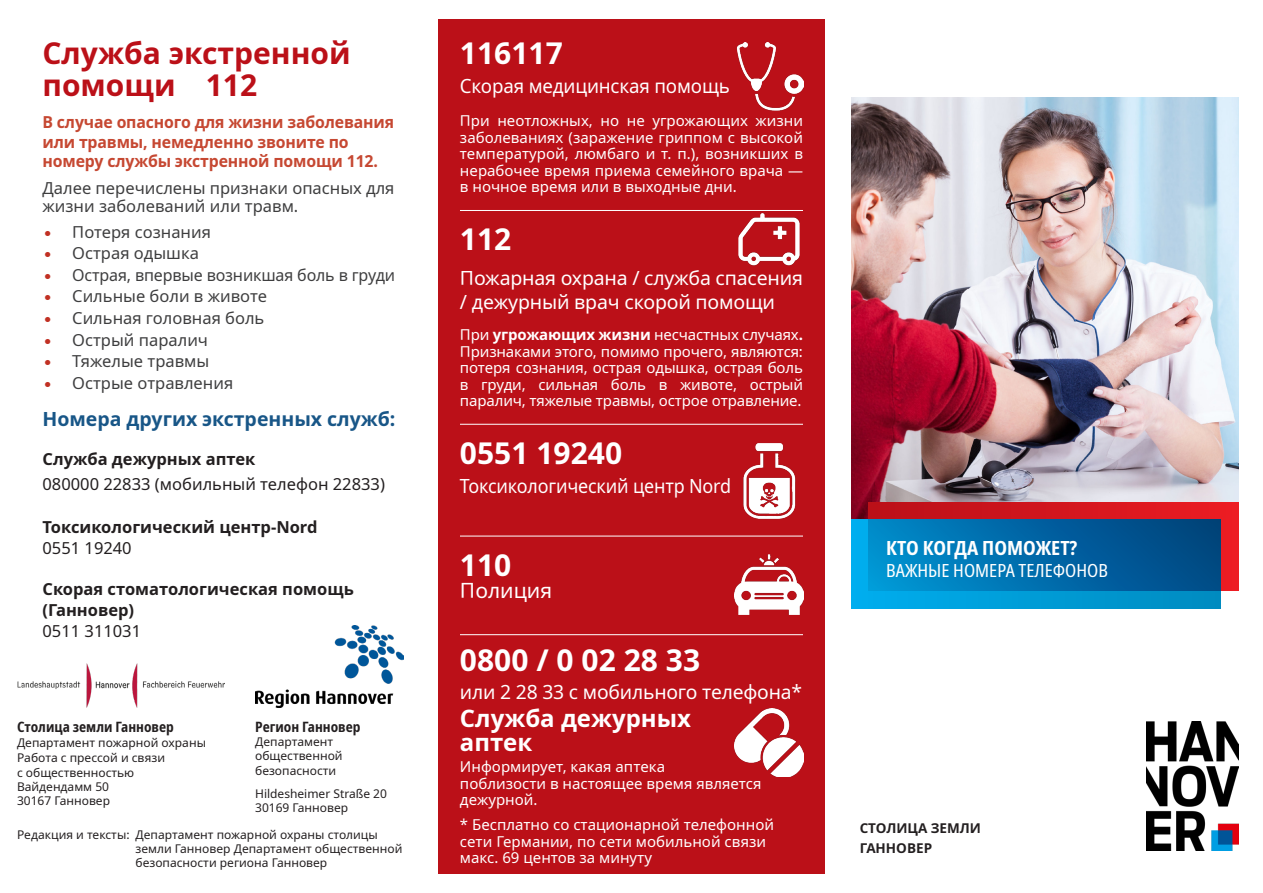
<style>
.page{position:relative;width:1263px;height:893px;background:#fff}
.page>*{position:absolute;margin:0;border:0;box-sizing:border-box;transform-origin:0 0}
.Absatzformat_2{font:700 30px "Noto Sans";color:#fff}
.Head_blau{font:700 30px/31.5px "Noto Sans";color:#bb1018}
.Text_Überschrift_2{font:700 24px/24px "Noto Sans";color:#fff}
.Text_Überschrift_2-2{font:21px "Noto Sans";color:#fff}
.Text_Überschrift_2-3{font:19.5px/24px "Noto Sans";letter-spacing:-.01em;color:#fff}
.Fliesstext_blau{font:700 19.5px "Noto Sans";color:#185687}
.Text_Überschrift_2-4{font:19.5px "Noto Sans";letter-spacing:-.01em;color:#fff;scale:.92 1}
.Text_Überschrift_2-5{font:19.5px "Noto Sans";letter-spacing:-.01em;color:#fff;scale:.96 1}
.t1{font:700 condensed 19.5px "Noto Sans";color:#fff}
.t2{font:condensed 18px "Noto Sans";color:#fff}
.Fliesstext_blau-2{font:16.5px/18px "Noto Sans";color:#3e3e3f}
.Fliesstext_blau-3{font:700 16.5px/19.5px "Noto Sans";letter-spacing:-.01em;color:#c64832;scale:.96 1}
.Überschrift_2{font:700 16.5px/21px "Noto Sans";color:#231f20}
.Head_blau-2{font:16.5px "Noto Sans";color:#231f20}
.Head_blau-3{font:700 16.5px "Noto Sans";color:#231f20}
.Überschrift_2-2{font:16.5px "Noto Sans";color:#231f20}
.Überschrift_2-3{font:15px/16.5px "Noto Sans";letter-spacing:-.01em;color:#fff;text-align:justify}
.Text_Überschrift_2-6{font:15px/16.5px "Noto Sans";color:#fff}
.t3{font:700 condensed 14.25px "Noto Sans";color:#231f20}
.t4{font:700 13.5px/19.2px "Noto Sans";color:#231f20}
.t5{font:12px/14.4px "Noto Sans";color:#231f20}
.s1{font-family:"HM Text";font-size:18px;color:#c13023}
.s2{font-weight:400}
.s3{font-weight:700}
</style>
<div class="page">
<img style="left:851px;top:98px;width:387px;height:422px">
<img style="left:1147px;top:721px;width:91px;height:130px">
<div style="left:869px;top:502px;width:369px;height:88px;background:linear-gradient(to right,#b91018,#ec1c23)"></div>
<svg style="left:851px;top:520px;width:369px;height:88px;background:#009cd8"></svg>
<div style="left:869px;top:520px;width:351px;height:70px;background:linear-gradient(to right,#0090d0,#00427e)"></div>
<div style="left:438px;top:19px;width:387px;height:854px;background:#bb1018"></div>
<img style="left:736px;top:43px;width:67px;height:68px">
<img style="left:738px;top:213px;width:62px;height:53px">
<img style="left:743px;top:443px;width:53px;height:76px">
<img style="left:735px;top:554px;width:68px;height:61px">
<img style="left:735px;top:709px;width:68px;height:68px">
<hr style="left:460px;top:210px;width:343px;height:1px;background:#fff">
<hr style="left:460px;top:424px;width:343px;height:1px;background:#fff">
<hr style="left:460px;top:536px;width:343px;height:1px;background:#fff">
<hr style="left:460px;top:634px;width:343px;height:1px;background:#fff">
<img style="left:17px;top:663px;width:207px;height:44px">
<img style="left:255px;top:626px;width:148px;height:81px">
<p class="Head_blau" style="left:43px;top:38px;width:310px">Служба экстренной помощи 112</p>
<p class="Fliesstext_blau-3" style="left:43px;top:113px;width:368px">В случае опасного для жизни заболевания или травмы, немедленно звоните по номеру службы экстренной помощи 112.</p>
<p class="Fliesstext_blau-2" style="left:43px;top:179px;width:353px">Далее перечислены признаки опасных для жизни заболеваний или травм.</p>
<p class="Fliesstext_blau-2" style="left:43px;top:223px;width:170px"><span class="s1">•</span> Потеря сознания</p>
<p class="Fliesstext_blau-2" style="left:43px;top:245px;width:158px"><span class="s1">•</span> Острая одышка</p>
<p class="Fliesstext_blau-2" style="left:43px;top:266px;width:354px"><span class="s1">•</span> Острая, впервые возникшая боль в груди</p>
<p class="Fliesstext_blau-2" style="left:43px;top:288px;width:226px"><span class="s1">•</span> Сильные боли в животе</p>
<p class="Fliesstext_blau-2" style="left:43px;top:309px;width:223px"><span class="s1">•</span> Сильная головная боль</p>
<p class="Fliesstext_blau-2" style="left:43px;top:331px;width:167px"><span class="s1">•</span> Острый паралич</p>
<p class="Fliesstext_blau-2" style="left:43px;top:353px;width:168px"><span class="s1">•</span> Тяжелые травмы</p>
<p class="Fliesstext_blau-2" style="left:43px;top:374px;width:192px"><span class="s1">•</span> Острые отравления</p>
<p class="Fliesstext_blau" style="left:43px;top:405px;width:354px">Номера других экстренных служб:</p>
<p class="Head_blau-3" style="left:43px;top:448px;width:214px">Служба дежурных аптек</p>
<p class="Head_blau-2" style="left:43px;top:473px;width:344px">080000 22833 (мобильный телефон 22833)</p>
<p class="Überschrift_2" style="left:43px;top:517px;width:277px">Токсикологический центр-Nord<br><span class="s2">0551 19240</span></p>
<p class="Überschrift_2" style="left:43px;top:578px;width:313px">Скорая стоматологическая помощь (Ганновер)</p>
<p class="Überschrift_2-2" style="left:43px;top:619px;width:100px">0511 311031</p>
<p class="t3" style="left:17px;top:716px;width:158px">Столица земли Ганновер</p>
<p class="t5" style="left:17px;top:735px;width:190px">Департамент пожарной охраны</p>
<p class="t5" style="left:17px;top:750px;width:150px;line-height:15px">Работа с прессой и связи с общественностью</p>
<p class="t5" style="left:17px;top:780px;width:94px">Вайдендамм 50</p>
<p class="t5" style="left:17px;top:794px;width:95px">30167 Ганновер</p>
<p class="t5" style="left:136px;top:827px;width:268px;text-indent:-119px">Редакция и тексты: Департамент пожарной охраны столицы земли Ганновер Департамент общественной безопасности региона Ганновер</p>
<p class="t3" style="left:255px;top:716px;width:107px">Регион Ганновер</p>
<p class="t5" style="left:255px;top:735px;width:89px">Департамент общественной безопасности</p>
<p class="t5" style="left:255px;top:786px;width:133px">Hildesheimer Straße 20</p>
<p class="t5" style="left:255px;top:801px;width:95px">30169 Ганновер</p>
<p class="Absatzformat_2" style="left:460px;top:32px;width:104px">116117</p>
<p class="Text_Überschrift_2-5" style="left:460px;top:72px;width:283px">Скорая медицинская помощь</p>
<p class="Überschrift_2-3" style="left:460px;top:113px;width:344px">При неотложных, но не угрожающих жизни заболеваниях (заражение гриппом с высокой температурой, люмбаго и т. п.), возникших в нерабочее время приема семейного врача — в ночное время или в выходные дни.</p>
<p class="Absatzformat_2" style="left:460px;top:218px;width:53px">112</p>
<p class="Text_Überschrift_2-3" style="left:460px;top:266px;width:344px">Пожарная охрана / служба спасения / дежурный врач скорой помощи</p>
<p class="Überschrift_2-3" style="left:460px;top:327px;width:344px">При <span class="s3">угрожающих жизни</span> несчастных случаях<span class="s3">.<br></span>Признаками этого, помимо прочего, являются: потеря сознания, острая одышка, острая боль в груди, сильная боль в животе, острый паралич, тяжелые травмы, острое отравление.</p>
<p class="Absatzformat_2" style="left:460px;top:432px;width:164px">0551 19240</p>
<p class="Text_Überschrift_2-4" style="left:460px;top:472px;width:296px">Токсикологический центр Nord</p>
<p class="Absatzformat_2" style="left:460px;top:544px;width:53px">110</p>
<p class="Text_Überschrift_2-2" style="left:460px;top:576px;width:94px">Полиция</p>
<p class="Absatzformat_2" style="left:460px;top:639px;width:242px">0800 / 0 02 28 33</p>
<p class="Text_Überschrift_2-3" style="left:460px;top:680px;width:344px">или 2 28 33 с мобильного телефона*</p>
<p class="Text_Überschrift_2" style="left:460px;top:707px;width:233px">Служба дежурных аптек</p>
<p class="Text_Überschrift_2-6" style="left:460px;top:759px;width:303px">Информирует, какая аптека<br>поблизости в настоящее время является дежурной.</p>
<p class="Text_Überschrift_2-6" style="left:460px;top:817px;width:316px">* Бесплатно со стационарной телефонной сети Германии, по сети мобильной связи макс. 69 центов за минуту</p>
<p class="t1" style="left:886px;top:534px;width:193px">КТО КОГДА ПОМОЖЕТ?</p>
<p class="t2" style="left:886px;top:558px;width:223px">ВАЖНЫЕ НОМЕРА ТЕЛЕФОНОВ</p>
<p class="t4" style="left:860px;top:819px;width:123px">СТОЛИЦА ЗЕМЛИ<br>ГАННОВЕР</p>
</div>
